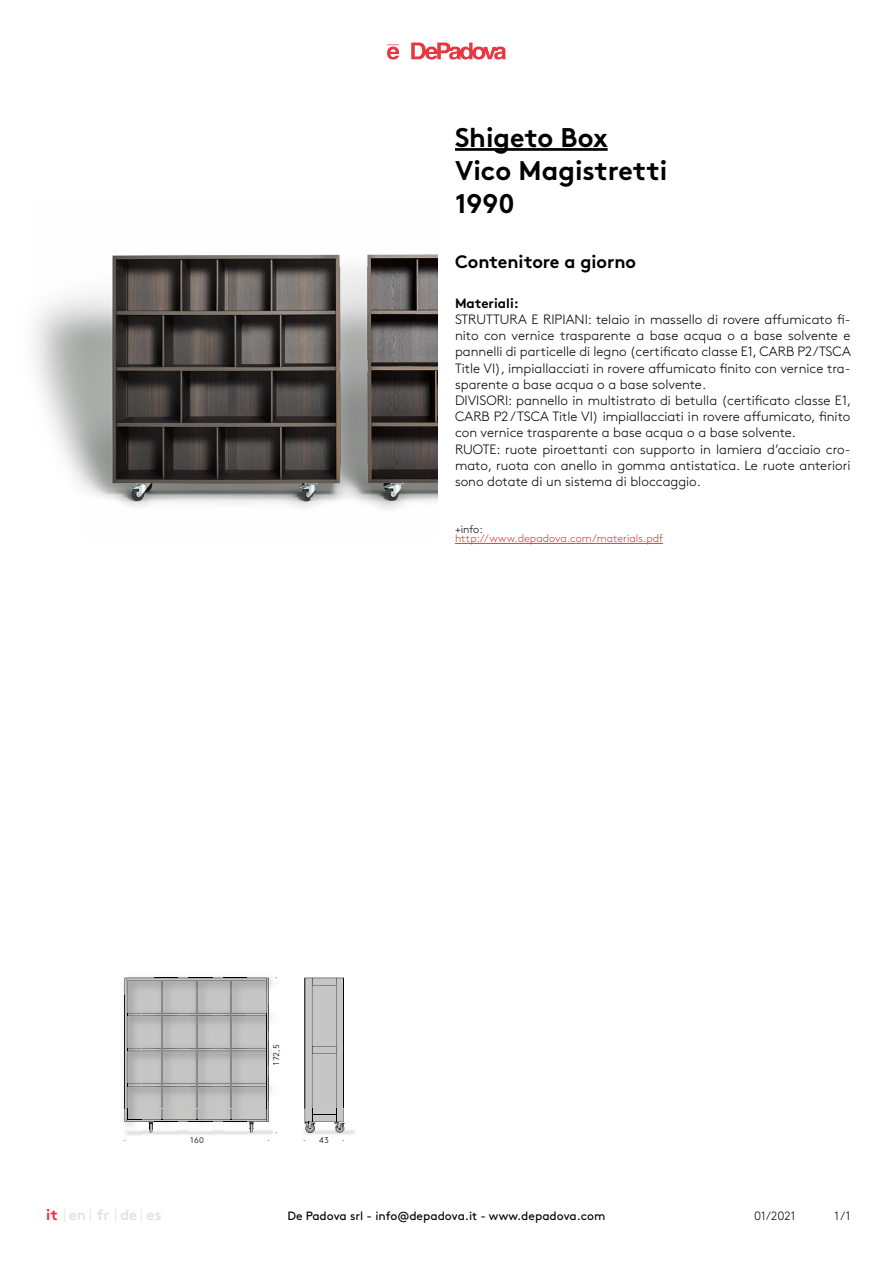
<style>
.page{position:relative;width:893px;height:1263px;background:#fff}
.page>*{position:absolute;margin:0;border:0;box-sizing:border-box;transform-origin:0 0}
.t1{font:700 27px/33px "Brown";color:#000}
.t2{font:700 18px "Brown";color:#000}
.t3{font:700 15px "Brown";color:#e4e3e3}
.t4{font:700 15px "Brown";color:#e73042}
.t5{font:300 13.5px/16.2px "Brown";color:#000}
.t6{font:700 13.5px "Brown";color:#000}
.t7{font:12px "Brown";color:#000}
.t8{font:300 12px "Brown";letter-spacing:-.005em;color:#000}
.t9{font:300 10.95px "Brown";color:#e73042}
.t10{font:300 10.95px "Brown";color:#000}
.t11{font:300 8.25px "Caros Soft";color:#000}
.s1{color:#e4e3e3}
</style>
<div class="page">
<svg style="left:387px;top:43px;width:119px;height:17px"></svg>
<hr style="left:455px;top:543px;width:208px;height:1px;background:#e73042">
<hr style="left:455px;top:148px;width:153px;height:3px;background:#000">
<img style="left:270px;top:1085px;width:2px;height:8px">
<img style="left:270px;top:1050px;width:2px;height:7px">
<img style="left:124px;top:995px;width:1px;height:114px">
<img style="left:124px;top:1076px;width:1px;height:25px">
<img style="left:124px;top:1006px;width:1px;height:24px">
<img style="left:124px;top:1041px;width:1px;height:24px">
<img style="left:123px;top:977px;width:150px;height:18px">
<img style="left:154px;top:977px;width:23px;height:1px">
<svg style="left:125px;top:978px;width:145px;height:155px;background:#bbb"></svg>
<svg style="left:304px;top:978px;width:41px;height:155px;background:#b9b9b9"></svg>
<img style="left:33px;top:254px;width:405px;height:256px">
<h1 class="t1" style="left:455px;top:124px;width:214px">Shigeto Box<br>Vico Magistretti<br>1990</h1>
<h2 class="t2" style="left:455px;top:255px;width:183px">Contenitore a giorno</h2>
<p class="t6" style="left:455px;top:298px;width:65px">Materiali:</p>
<p class="t5" style="left:455px;top:312px;width:398px">STRUTTURA E RIPIANI: telaio in massello di rovere affumicato fi&shy;nito con vernice trasparente a base acqua o a base solvente e pannelli di particelle di legno (certificato classe E1, CARB P2 /TSCA Title VI), impiallacciati in rovere affumicato finito con vernice tra&shy;sparente a base acqua o a base solvente.<br>DIVISORI: pannello in multistrato di betulla (certificato classe E1, CARB P2 / TSCA Title VI) impiallacciati in rovere affumicato, finito con vernice trasparente a base acqua o a base solvente.<br>RUOTE: ruote piroettanti con supporto in lamiera d’acciaio cro&shy;mato, ruota con anello in gomma antistatica. Le ruote anteriori sono dotate di un sistema di bloccaggio.</p>
<p class="t10" style="left:455px;top:524px;width:29px">+info:</p>
<p class="t9" style="left:455px;top:533px;width:210px">http://www.depadova.com/materials.pdf</p>
<p class="t11" style="left:273px;top:979px;width:4px;rotate:-90deg">·</p>
<p class="t11" style="left:273px;top:1066px;width:23px;rotate:-90deg">172,5</p>
<p class="t11" style="left:273px;top:1134px;width:4px;rotate:-90deg">·</p>
<p class="t11" style="left:124px;top:1137px;width:4px">·</p>
<p class="t11" style="left:189px;top:1137px;width:16px">160</p>
<p class="t11" style="left:267px;top:1137px;width:4px">·</p>
<p class="t11" style="left:303px;top:1137px;width:27px">· 43</p>
<p class="t11" style="left:342px;top:1137px;width:4px">·</p>
<p class="t4" style="left:46px;top:1209px;width:41px">it <span class="s1">en</span></p>
<p class="t3" style="left:120px;top:1209px;width:19px">de</p>
<p class="t3" style="left:97px;top:1209px;width:14px">fr</p>
<p class="t3" style="left:147px;top:1209px;width:16px">es</p>
<p class="t7" style="left:287px;top:1212px;width:320px">De Padova srl - info@depadova.it - www.depadova.com</p>
<p class="t8" style="left:754px;top:1212px;width:43px">01/2021</p>
<p class="t8" style="left:834px;top:1212px;width:18px">1 / 1</p>
</div>
